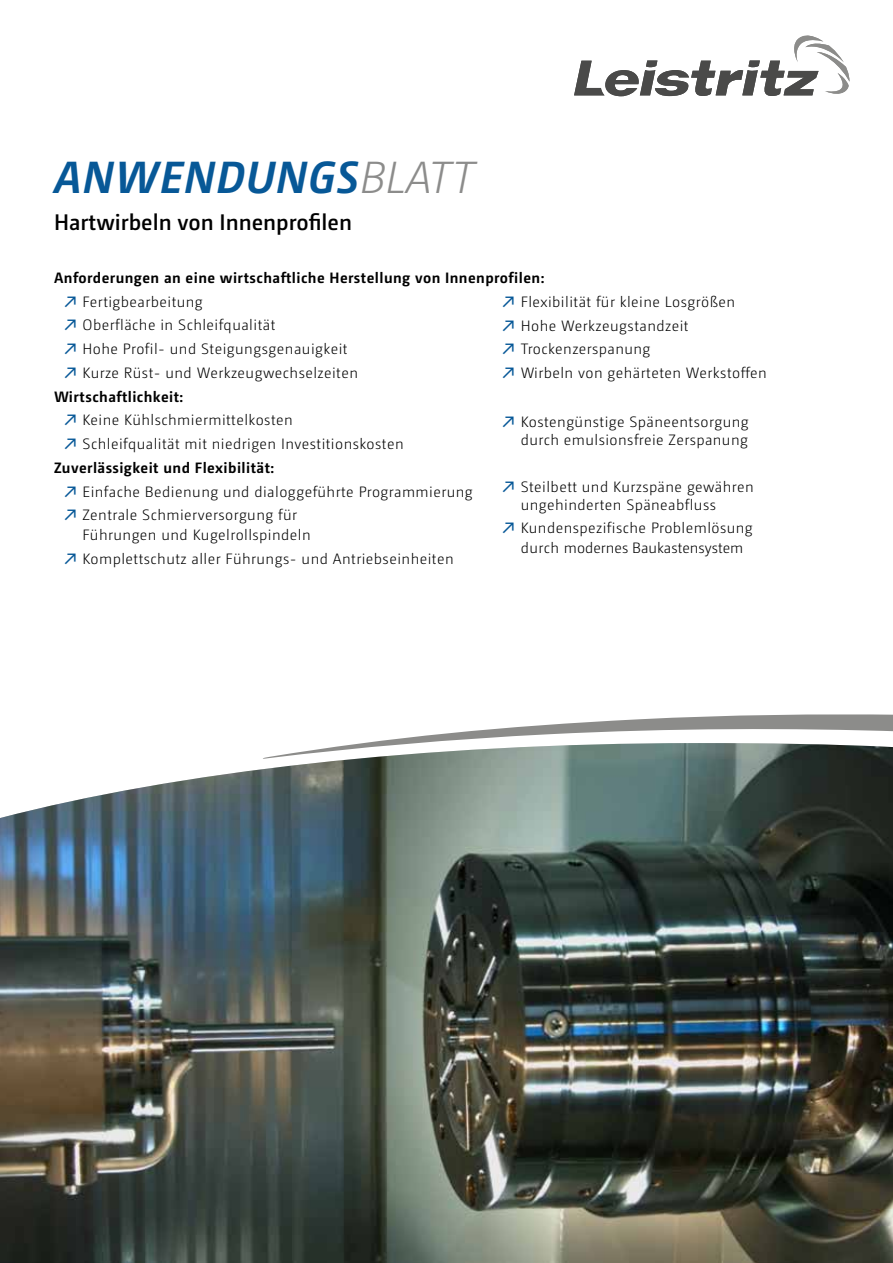
<style>
.page{position:relative;width:893px;height:1263px;background:#fff}
.page>*{position:absolute;margin:0;border:0;box-sizing:border-box;transform-origin:0 0}
.t1{font:italic 700 45px "Camingo Dos";letter-spacing:.025em;color:#075897}
.t2{font:600 22.5px "Camingo Dos Pro";color:#000}
.t3{font:300 15px/23.7px "Camingo Dos Pro";letter-spacing:.03em;color:#000}
.t4{font:300 15px/23.7px "Camingo Dos";letter-spacing:.03em;color:#000}
.t5{font:700 15px "Camingo Dos";letter-spacing:.03em;color:#000}
.t6{font:300 15px "Camingo Dos";color:#000}
.s1{font-weight:300;color:#8c8c8b}
.s2{font-family:"Camingo Dos";font-weight:600;font-style:italic;color:#075897}
.s3{font-weight:700}
.s4{font-weight:600;font-style:italic;color:#075897}
.s5{font-family:"Camingo Dos Pro"}
</style>
<div class="page">
<img style="left:0;top:759px;width:893px;height:504px">
<svg style="left:263px;top:714px;width:630px;height:45px"></svg>
<svg style="left:574px;top:35px;width:276px;height:62px"></svg>
<h1 class="t1" style="left:54px;top:150px;width:422px">ANWENDUNGS<span class="s1">BLATT</span></h1>
<h2 class="t2" style="left:54px;top:208px;width:300px">Hartwirbeln von Innenprofilen</h2>
<p class="t5" style="left:54px;top:269px;width:491px">Anforderungen an eine wirtschaftliche Herstellung von Innenprofilen:</p>
<p class="t3" style="left:63px;top:290px;width:297px"><span class="s2">↗</span> Fertigbearbeitung<br><span class="s2">↗</span> Oberfläche in Schleifqualität<br><span class="s2">↗</span> Hohe Profil- und Steigungsgenauigkeit <span class="s2">↗</span> Kurze Rüst- und Werkzeugwechselzeiten</p>
<p class="t5" style="left:54px;top:387px;width:130px">Wirtschaftlichkeit:</p>
<p class="t3" style="left:63px;top:408px;width:342px"><span class="s2">↗</span> Keine Kühlschmiermittelkosten<br><span class="s2">↗</span> Schleifqualität mit niedrigen Investitionskosten</p>
<p class="t4" style="left:63px;top:456px;width:411px;text-indent:-9px"><span class="s3">Zuverlässigkeit und Flexibilität:<br></span><span class="s4">↗</span> Einfache Bedienung und dialoggeführte Programmierung <span class="s4">↗</span> Zentrale Schmierversorgung für</p>
<p class="t4" style="left:63px;top:523px;width:392px;text-indent:20px">Führungen und Kugelrollspindeln<br><span class="s4">↗</span> Komplettschutz aller Führungs- und Antriebseinheiten</p>
<p class="t3" style="left:501px;top:290px;width:267px"><span class="s2">↗</span> Flexibilität für kleine Losgrößen<br><span class="s2">↗</span> Hohe Werkzeugstandzeit<br><span class="s2">↗</span> Trockenzerspanung<br><span class="s2">↗</span> Wirbeln von gehärteten Werkstoffen</p>
<p class="t3" style="left:501px;top:413px;width:249px;line-height:18px;text-align:right"><span class="s2">↗</span> Kostengünstige Späneentsorgung durch emulsionsfreie Zerspanung</p>
<p class="t3" style="left:521px;top:477px;width:234px;line-height:18px;text-indent:-19px"><span class="s2">↗</span> Steilbett und Kurzspäne gewähren ungehinderten Späneabfluss</p>
<p class="t3" style="left:501px;top:516px;width:253px"><span class="s2">↗</span> Kundenspezifische Problemlösung</p>
<p class="t6" style="left:521px;top:539px;width:224px"><span class="s5">durch</span> modernes Baukastensystem</p>
</div>
